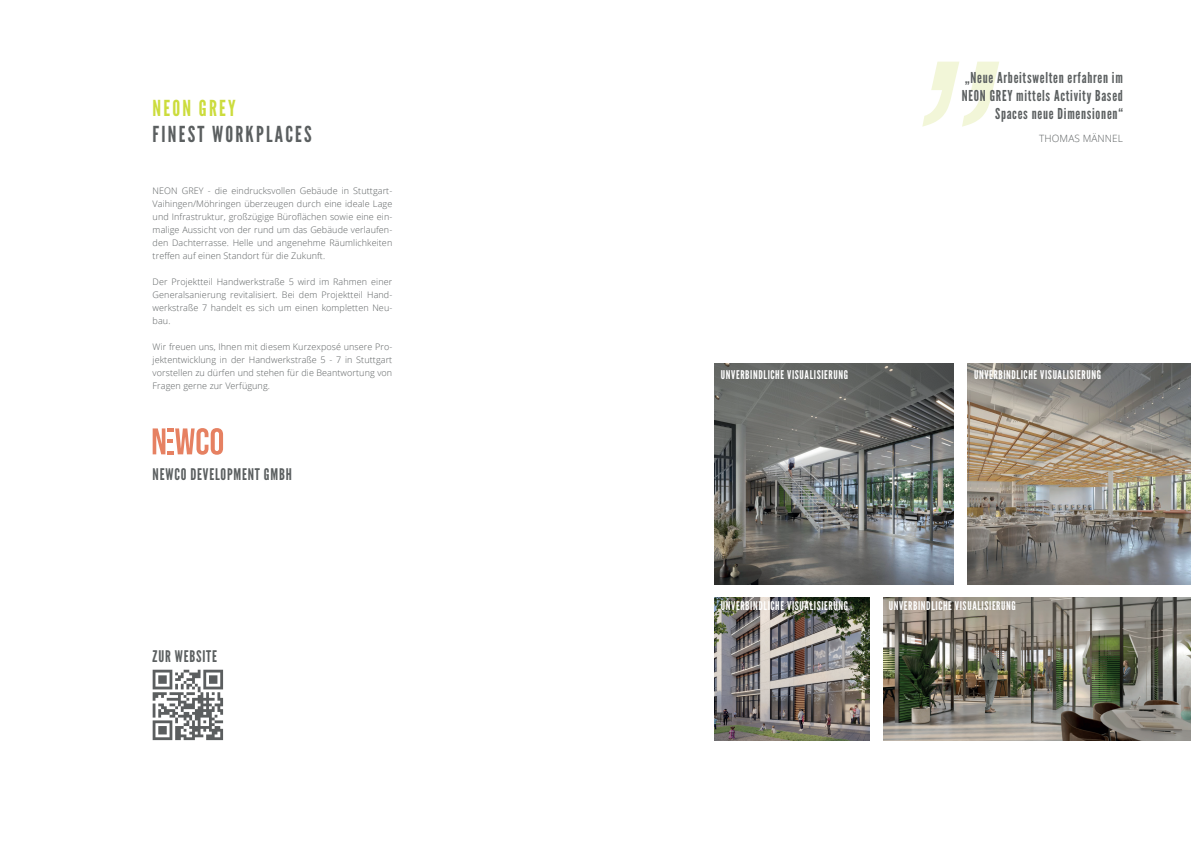
<style>
.page{position:relative;width:1191px;height:842px;background:#fff}
.page>*{position:absolute;margin:0;border:0;box-sizing:border-box;transform-origin:0 0}
.t1{font:22px "League Gothic";letter-spacing:.1em;color:#5b5f60}
.t2{font:22px "League Gothic";letter-spacing:.1em;color:#ccdc3d}
.t3{font:16px "League Gothic";letter-spacing:.05em;color:#5b5f60}
.t4{font:15px/18px "League Gothic";letter-spacing:.05em;color:#5b5f60;text-align:right}
.t5{font:12px "League Gothic";letter-spacing:.05em;color:#fff}
.t6{font:300 10px "Open Sans";letter-spacing:.01em;color:#5b5f60}
.t7{font:300 9px/13px "Open Sans";letter-spacing:.01em;color:#5b5f60;text-align:justify}
</style>
<div class="page">
<img style="left:714px;top:363px;width:239px;height:221px">
<img style="left:714px;top:597px;width:155px;height:143px">
<img style="left:883px;top:597px;width:308px;height:143px">
<img style="left:968px;top:363px;width:223px;height:221px">
<svg style="left:153px;top:670px;width:70px;height:70px"></svg>
<svg style="left:922px;top:62px;width:77px;height:65px"></svg>
<svg style="left:153px;top:428px;width:70px;height:27px"></svg>
<h1 class="t2" style="left:153px;top:95px;width:85px">NEON GREY</h1>
<h1 class="t1" style="left:153px;top:121px;width:160px">FINEST WORKPLACES</h1>
<p class="t7" style="left:153px;top:184px;width:241px">NEON GREY - die eindrucksvollen Gebäude in Stuttgart-Vaihingen/Möhringen überzeugen durch eine ideale Lage und Infrastruktur, großzügige Büroflächen sowie eine ein&shy;malige Aussicht von der rund um das Gebäude verlaufen&shy;den Dachterrasse. Helle und angenehme Räumlichkeiten treffen auf einen Standort für die Zukunft.</p>
<p class="t7" style="left:153px;top:275px;width:241px">Der Projektteil Handwerkstraße 5 wird im Rahmen einer Generalsanierung revitalisiert. Bei dem Projektteil Hand&shy;werkstraße 7 handelt es sich um einen kompletten Neu&shy;bau.</p>
<p class="t7" style="left:153px;top:340px;width:241px">Wir freuen uns, Ihnen mit diesem Kurzexposé unsere Pro&shy;jektentwicklung in der Handwerkstraße 5 - 7 in Stuttgart vorstellen zu dürfen und stehen für die Beantwortung von Fragen gerne zur Verfügung.</p>
<h2 class="t3" style="left:153px;top:465px;width:141px">NEWCO DEVELOPMENT GMBH</h2>
<h2 class="t3" style="left:153px;top:647px;width:66px">ZUR WEBSITE</h2>
<h3 class="t4" style="left:961px;top:69px;width:163px">„Neue Arbeitswelten erfahren im<br>NEON GREY mittels Activity Based<br>Spaces neue Dimensionen“</h3>
<h3 class="t5" style="left:721px;top:367px;width:129px">UNVERBINDLICHE VISUALISIERUNG</h3>
<p class="t6" style="left:1039px;top:131px;width:85px">THOMAS MÄNNEL</p>
<h3 class="t5" style="left:974px;top:367px;width:129px">UNVERBINDLICHE VISUALISIERUNG</h3>
<h3 class="t5" style="left:721px;top:599px;width:129px">UNVERBINDLICHE VISUALISIERUNG</h3>
<h3 class="t5" style="left:888px;top:599px;width:129px">UNVERBINDLICHE VISUALISIERUNG</h3>
</div>
